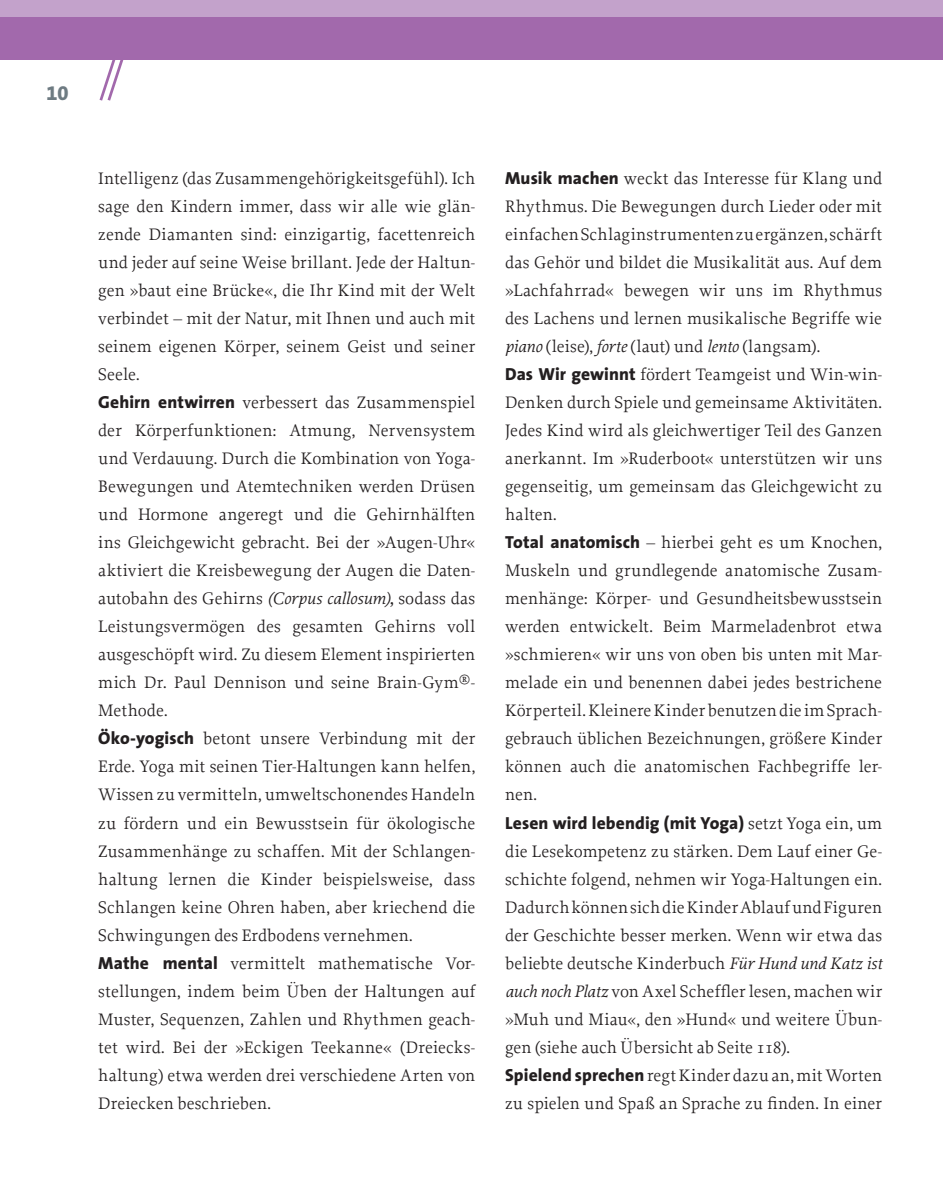
<style>
.page{position:relative;width:943px;height:1194px;background:#fff}
.page>*{position:absolute;margin:0;border:0;box-sizing:border-box;transform-origin:0 0}
.t1{font:63px "Proforma";color:#a269ac}
.t2{font:20.12px "The Sans Extra Bold Expert";color:#6e7b82}
.t3{font:17.5px/28px "Proforma";letter-spacing:.01em;color:#231f20}
.t4{font:800 17.5px "The Sans";letter-spacing:.005em;color:#231f20}
.s1{font-family:"The Sans";font-weight:800}
.s2{font-style:italic}
.s3{font-family:"Proforma";font-weight:400}
</style>
<div class="page">
<div style="left:0;top:0;width:943px;height:60px;background:#a269ac"></div>
<div style="left:0;top:0;width:943px;height:17px;background:#c3a2cb"></div>
<p class="t2" style="left:47px;top:76px;width:23px">10</p>
<h1 class="t1" style="left:98px;top:41px;width:28px">//</h1>
<p class="t3" style="left:98px;top:164px;width:379px">Intelligenz (das Zusammengehörigkeitsgefühl). Ich sage den Kindern immer, dass wir alle wie glän&shy;zende Diamanten sind: einzigartig, facettenreich und jeder auf seine Weise brillant. Jede der Haltun&shy;gen »baut eine Brücke«, die Ihr Kind mit der Welt verbindet – mit der Natur, mit Ihnen und auch mit seinem eigenen Körper, seinem Geist und seiner Seele.<br><span class="s1">Gehirn entwirren</span> verbessert das Zusammenspiel der Körperfunktionen: Atmung, Nervensystem und Verdauung. Durch die Kombination von Yoga-Bewegungen und Atemtechniken werden Drüsen und Hormone angeregt und die Gehirnhälften ins Gleichgewicht gebracht. Bei der »Augen-Uhr« aktiviert die Kreisbewegung der Augen die Daten&shy;autobahn des Gehirns <span class="s2">(Corpus callosum),</span> sodass das Leistungsvermögen des gesamten Gehirns voll ausgeschöpft wird. Zu diesem Element inspirierten mich Dr. Paul Dennison und seine Brain-Gym<sup>®</sup>- Methode.<br><span class="s1">Öko-yogisch</span> betont unsere Verbindung mit der Erde. Yoga mit seinen Tier-Haltungen kann helfen, Wissen zu vermitteln, umweltschonendes Handeln zu fördern und ein Bewusstsein für ökologische Zusammenhänge zu schaffen. Mit der Schlangen&shy;haltung lernen die Kinder beispielsweise, dass Schlangen keine Ohren haben, aber kriechend die Schwingungen des Erdbodens vernehmen.<br><span class="s1">Mathe mental</span> vermittelt mathematische Vor&shy;stellungen, indem beim Üben der Haltungen auf Muster, Sequenzen, Zahlen und Rhythmen geach&shy;tet wird. Bei der »Eckigen Teekanne« (Dreiecks&shy;haltung) etwa werden drei verschiedene Arten von Dreiecken beschrieben.</p>
<p class="t3" style="left:505px;top:164px;width:379px"><span class="s1">Musik machen</span> weckt das Interesse für Klang und Rhythmus. Die Bewegungen durch Lieder oder mit einfachen Schlaginstrumenten zu ergänzen, schärft das Gehör und bildet die Musikalität aus. Auf dem »Lachfahrrad« bewegen wir uns im Rhythmus des Lachens und lernen musikalische Begriffe wie <span class="s2">piano</span> (leise), <span class="s2">forte</span> (laut) und <span class="s2">lento</span> (langsam).<br><span class="s1">Das Wir gewinnt</span> fördert Teamgeist und Win-win-Denken durch Spiele und gemeinsame Aktivitäten.<br>Jedes Kind wird als gleichwertiger Teil des Ganzen anerkannt. Im »Ruderboot« unterstützen wir uns gegenseitig, um gemeinsam das Gleichgewicht zu halten.<br><span class="s1">Total anatomisch</span> – hierbei geht es um Knochen, Muskeln und grundlegende anatomische Zusam&shy;menhänge: Körper- und Gesundheitsbewusstsein werden entwickelt. Beim Marmeladenbrot etwa »schmieren« wir uns von oben bis unten mit Mar&shy;melade ein und benennen dabei jedes bestrichene Körperteil. Kleinere Kinder benutzen die im Sprach&shy;gebrauch üblichen Bezeichnungen, größere Kinder können auch die anatomischen Fachbegriffe ler&shy;nen.</p>
<p class="t4" style="left:505px;top:807px;width:379px">Lesen wird lebendig (mit Yoga) <span class="s3">setzt Yoga ein, um</span></p>
<p class="t3" style="left:505px;top:836px;width:379px">die Lesekompetenz zu stärken. Dem Lauf einer Ge&shy;schichte folgend, nehmen wir Yoga-Haltungen ein.<br>Dadurch können sich die Kinder Ablauf und Figuren der Geschichte besser merken. Wenn wir etwa das beliebte deutsche Kinderbuch <span class="s2">Für Hund und Katz ist auch noch Platz</span> von Axel Scheffler lesen, machen wir »Muh und Miau«, den »Hund« und weitere Übun&shy;gen (siehe auch Übersicht ab Seite 118).<br><span class="s1">Spielend sprechen</span> regt Kinder dazu an, mit Worten zu spielen und Spaß an Sprache zu finden. In einer</p>
</div>
